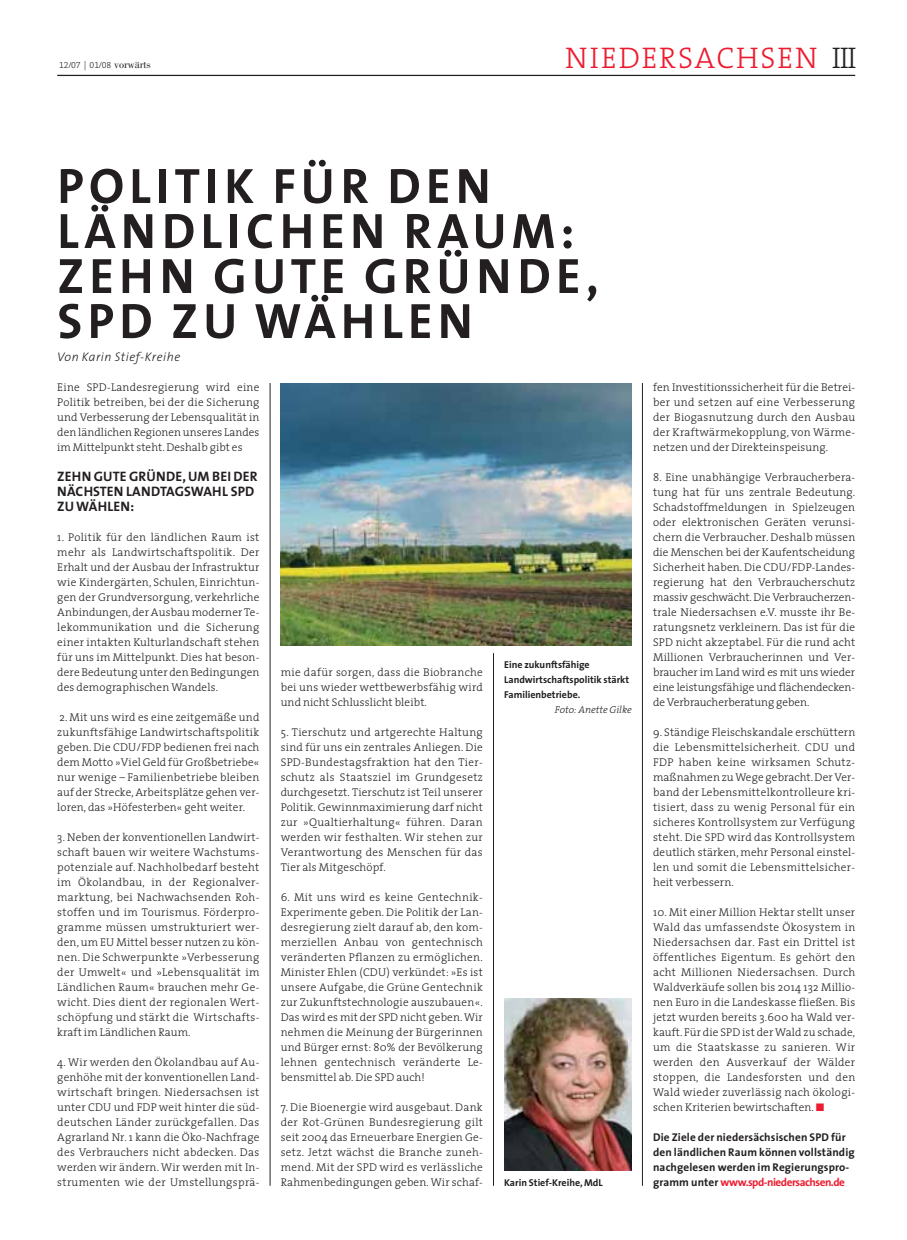
<style>
.page{position:relative;width:907px;height:1240px;background:#fff}
.page>*{position:absolute;margin:0;border:0;box-sizing:border-box;transform-origin:0 0}
.t1{font:700 50px/45px "The Sans";letter-spacing:.105em;color:#231f20}
.t2{font:30px "The Serif Light Caps";letter-spacing:.06em;color:#ed1b2f}
.t3{font:700 13.75px/15px "The Sans";letter-spacing:.01em;color:#231f20}
.t4{font:italic 300 12.5px "The Sans";letter-spacing:.04em;color:#231f20}
.t5{font:300 11.25px/15px "The Serif";letter-spacing:.01em;color:#231f20;text-align:justify}
.t6{font:700 11.25px/15px "The Sans";letter-spacing:.01em;color:#231f20}
.t7{font:700 10px/15px "The Sans";color:#231f20}
.t8{font:italic 300 10px "The Serif";color:#231f20}
.t9{font:8.75px "The Serif Light Expert";color:#231f20}
.s1{font-family:"Bodoni";font-size:11.25px}
.s2{color:#231f20}
.s3{color:#ed1b2f}
</style>
<div class="page">
<hr style="left:57px;top:75px;width:797px;height:1px;background:#231f20">
<hr style="left:270px;top:383px;width:1px;height:802px;background:#231f20">
<hr style="left:493px;top:653px;width:1px;height:532px;background:#231f20">
<hr style="left:642px;top:383px;width:1px;height:802px;background:#231f20">
<img style="left:280px;top:383px;width:351px;height:262px">
<img style="left:504px;top:998px;width:127px;height:172px">
<p class="t9" style="left:59px;top:61px;width:93px">12/07]01/08 <span class="s1">vorwärts</span></p>
<h2 class="t2" style="left:565px;top:48px;width:293px">NIEDERSACHSEN <span class="s2">III</span></h2>
<h1 class="t1" style="left:57px;top:167px;width:542px">POLITIK FÜR DEN<br>LÄNDLICHEN RAUM:<br>ZEHN GUTE GRÜNDE,<br>SPD ZU WÄHLEN</h1>
<p class="t4" style="left:57px;top:346px;width:124px">Von Karin Stief-Kreihe</p>
<p class="t5" style="left:57px;top:380px;width:203px">Eine SPD-Landesregierung wird eine Politik betreiben, bei der die Sicherung und Verbesserung der Lebensqualität in den ländlichen Regionen unseres Landes im Mittelpunkt steht. Deshalb gibt es</p>
<p class="t3" style="left:57px;top:469px;width:202px">ZEHN GUTE GRÜNDE, UM BEI DER<br>NÄCHSTEN LANDTAGSWAHL SPD<br>ZU WÄHLEN:</p>
<p class="t5" style="left:57px;top:530px;width:203px">1. Politik für den ländlichen Raum ist mehr als Landwirtschaftspolitik. Der Erhalt und der Ausbau der Infrastruktur wie Kindergärten, Schulen, Einrichtun&shy;gen der Grundversorgung, verkehrliche Anbindungen, der Ausbau moderner Te&shy;lekommunikation und die Sicherung einer intakten Kulturlandschaft stehen für uns im Mittelpunkt. Dies hat beson&shy;dere Bedeutung unter den Bedingungen des demographischen Wandels.</p>
<p class="t5" style="left:57px;top:710px;width:203px">2. Mit uns wird es eine zeitgemäße und zukunftsfähige Landwirtschaftspolitik geben. Die CDU/FDP bedienen frei nach dem Motto »Viel Geld für Großbetriebe« nur wenige – Familienbetriebe bleiben auf der Strecke, Arbeitsplätze gehen ver&shy;loren, das »Höfesterben« geht weiter.</p>
<p class="t5" style="left:57px;top:830px;width:204px">3. Neben der konventionellen Landwirt&shy;schaft bauen wir weitere Wachstums&shy;potenziale auf. Nachholbedarf besteht im Ökolandbau, in der Regionalver&shy;marktung, bei Nachwachsenden Roh&shy;stoffen und im Tourismus. Förderpro&shy;gramme müssen umstrukturiert wer&shy;den, um EU Mittel besser nutzen zu kön&shy;nen. Die Schwerpunkte »Verbesserung der Umwelt« und »Lebensqualität im Ländlichen Raum« brauchen mehr Ge&shy;wicht. Dies dient der regionalen Wert&shy;schöpfung und stärkt die Wirtschafts&shy;kraft im Ländlichen Raum.</p>
<p class="t5" style="left:57px;top:1055px;width:203px">4. Wir werden den Ökolandbau auf Au&shy;genhöhe mit der konventionellen Land&shy;wirtschaft bringen. Niedersachsen ist unter CDU und FDP weit hinter die süd&shy;deutschen Länder zurückgefallen. Das Agrarland Nr. 1 kann die Öko-Nachfrage des Verbrauchers nicht abdecken. Das werden wir ändern. Wir werden mit In&shy;strumenten wie der Umstellungsprä-</p>
<p class="t5" style="left:280px;top:665px;width:203px">mie dafür sorgen, dass die Biobranche bei uns wieder wettbewerbsfähig wird und nicht Schlusslicht bleibt.</p>
<p class="t5" style="left:280px;top:725px;width:203px">5. Tierschutz und artgerechte Haltung sind für uns ein zentrales Anliegen. Die SPD-Bundestagsfraktion hat den Tier&shy;schutz als Staatsziel im Grundgesetz durchgesetzt. Tierschutz ist Teil unserer Politik. Gewinnmaximierung darf nicht zur »Qualtierhaltung« führen. Daran werden wir festhalten. Wir stehen zur Verantwortung des Menschen für das Tier als Mitgeschöpf.</p>
<p class="t5" style="left:280px;top:890px;width:203px">6. Mit uns wird es keine Gentechnik-Experimente geben. Die Politik der Lan&shy;desregierung zielt darauf ab, den kom&shy;merziellen Anbau von gentechnisch veränderten Pflanzen zu ermöglichen.<br>Minister Ehlen (CDU) verkündet: »Es ist unsere Aufgabe, die Grüne Gentechnik zur Zukunftstechnologie auszubauen«.<br>Das wird es mit der SPD nicht geben. Wir nehmen die Meinung der Bürgerinnen und Bürger ernst: 80% der Bevölkerung lehnen gentechnisch veränderte Le&shy;bensmittel ab. Die SPD auch!</p>
<p class="t5" style="left:280px;top:1100px;width:204px">7. Die Bioenergie wird ausgebaut. Dank der Rot-Grünen Bundesregierung gilt seit 2004 das Erneuerbare Energien Ge&shy;setz. Jetzt wächst die Branche zuneh&shy;mend. Mit der SPD wird es verlässliche Rahmenbedingungen geben. Wir schaf-</p>
<p class="t7" style="left:504px;top:658px;width:126px">Eine zukunftsfähige<br>Landwirtschaftspolitik stärkt<br>Familienbetriebe.</p>
<p class="t8" style="left:555px;top:704px;width:78px">Foto: Anette Gilke</p>
<p class="t7" style="left:504px;top:1175px;width:100px">Karin Stief-Kreihe, MdL</p>
<p class="t5" style="left:653px;top:380px;width:203px">fen Investitionssicherheit für die Betrei&shy;ber und setzen auf eine Verbesserung der Biogasnutzung durch den Ausbau der Kraftwärmekopplung, von Wärme&shy;netzen und der Direkteinspeisung.</p>
<p class="t5" style="left:653px;top:470px;width:204px">8. Eine unabhängige Verbraucherbera&shy;tung hat für uns zentrale Bedeutung.<br>Schadstoffmeldungen in Spielzeugen oder elektronischen Geräten verunsi&shy;chern die Verbraucher. Deshalb müssen die Menschen bei der Kaufentscheidung Sicherheit haben. Die CDU/FDP-Landes&shy;regierung hat den Verbraucherschutz massiv geschwächt. Die Verbraucherzen&shy;trale Niedersachsen e.V. musste ihr Be&shy;ratungsnetz verkleinern. Das ist für die SPD nicht akzeptabel. Für die rund acht Millionen Verbraucherinnen und Ver&shy;braucher im Land wird es mit uns wieder eine leistungsfähige und flächendecken&shy;de Verbraucherberatung geben.</p>
<p class="t5" style="left:653px;top:725px;width:203px">9. Ständige Fleischskandale erschüttern die Lebensmittelsicherheit. CDU und FDP haben keine wirksamen Schutz&shy;maßnahmen zu Wege gebracht. Der Ver&shy;band der Lebensmittelkontrolleure kri&shy;tisiert, dass zu wenig Personal für ein sicheres Kontrollsystem zur Verfügung steht. Die SPD wird das Kontrollsystem deutlich stärken, mehr Personal einstel&shy;len und somit die Lebensmittelsicher&shy;heit verbessern.</p>
<p class="t5" style="left:653px;top:905px;width:204px">10. Mit einer Million Hektar stellt unser Wald das umfassendste Ökosystem in Niedersachsen dar. Fast ein Drittel ist öffentliches Eigentum. Es gehört den acht Millionen Niedersachsen. Durch Waldverkäufe sollen bis 2014 132 Millio&shy;nen Euro in die Landeskasse fließen. Bis jetzt wurden bereits 3.600 ha Wald ver&shy;kauft. Für die SPD ist der Wald zu schade, um die Staatskasse zu sanieren. Wir werden den Ausverkauf der Wälder stoppen, die Landesforsten und den Wald wieder zuverlässig nach ökologi&shy;schen Kriterien bewirtschaften. <span class="s3">■</span></p>
<p class="t6" style="left:653px;top:1130px;width:203px">Die Ziele der niedersächsischen SPD für den ländlichen Raum können vollständig nachgelesen werden im Regierungspro&shy;gramm unter <span class="s3">www.spd-niedersachsen.de</span></p>
</div>
